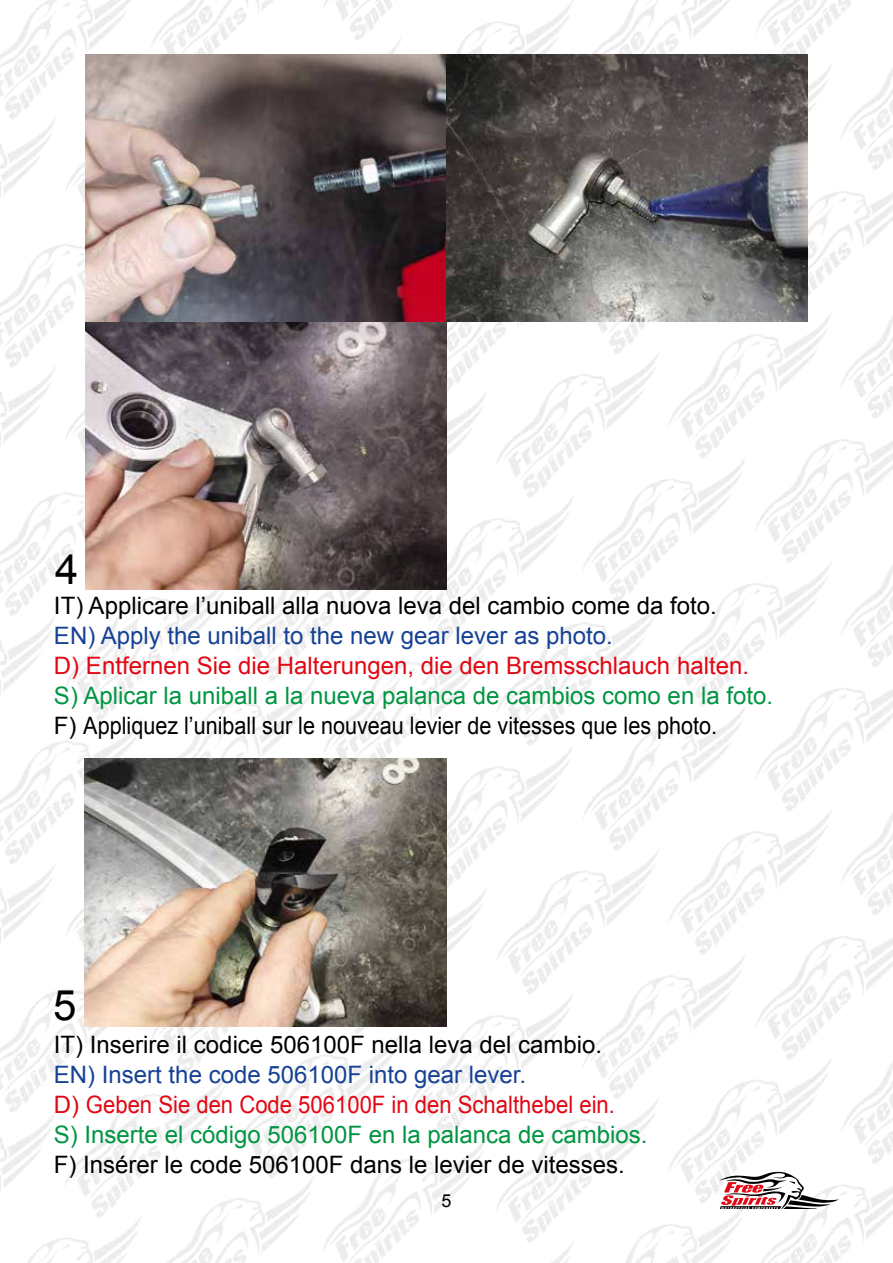
<style>
.page{position:relative;width:893px;height:1263px;background:#fff}
.page>*{position:absolute;margin:0;border:0;box-sizing:border-box;transform-origin:0 0}
.t1{font:42px "Arial";color:#000}
.t2{font:24px "Arial";color:#000}
.t3{font:24px "Arial";color:#009641}
.t4{font:24px "Arial";color:#e30613}
.t5{font:24px "Arial";color:#164194}
.t6{font:18px "Arial";color:#000}
</style>
<div class="page">
<img style="left:0;top:0;width:893px;height:1262px">
<svg style="left:719px;top:1172px;width:120px;height:37px"></svg>
<img style="left:85px;top:54px;width:361px;height:536px">
<img style="left:446px;top:54px;width:362px;height:268px">
<img style="left:85px;top:758px;width:361px;height:268px">
<h1 class="t1" style="left:55px;top:542px;width:25px">4</h1>
<p class="t2" style="left:54px;top:589px;width:664px">IT) Applicare l’uniball alla nuova leva del cambio come da foto.</p>
<p class="t5" style="left:54px;top:619px;width:560px">EN) Apply the uniball to the new gear lever as photo.</p>
<p class="t4" style="left:54px;top:649px;width:696px">D) Entfernen Sie die Halterungen, die den Bremsschlauch halten.</p>
<p class="t3" style="left:54px;top:679px;width:721px">S) Aplicar la uniball a la nueva palanca de cambios como en la foto.</p>
<p class="t2" style="left:54px;top:709px;width:665px">F) Appliquez l’uniball sur le nouveau levier de vitesses que les photo.</p>
<h1 class="t1" style="left:53px;top:978px;width:25px">5</h1>
<p class="t2" style="left:54px;top:1029px;width:550px">IT) Inserire il codice 506100F nella leva del cambio.</p>
<p class="t5" style="left:54px;top:1059px;width:474px">EN) Insert the code 506100F into gear lever.</p>
<p class="t4" style="left:54px;top:1089px;width:563px">D) Geben Sie den Code 506100F in den Schalthebel ein.</p>
<p class="t3" style="left:54px;top:1119px;width:595px">S) Inserte el código 506100F en la palanca de cambios.</p>
<p class="t2" style="left:54px;top:1149px;width:572px">F) Insérer le code 506100F dans le levier de vitesses.</p>
<p class="t6" style="left:441px;top:1189px;width:12px">5</p>
</div>
